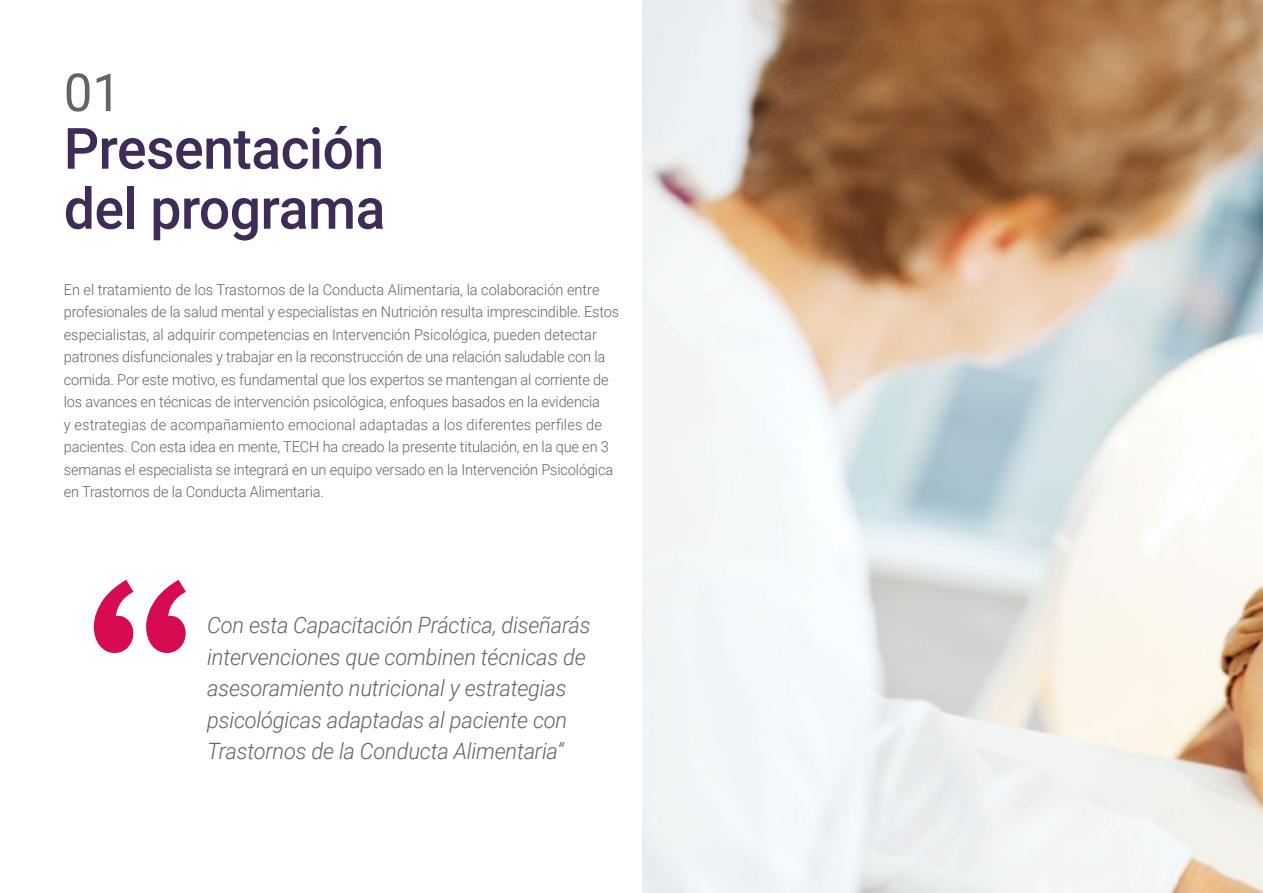
<style>
.page{position:relative;width:1263px;height:893px;background:#fff}
.page>*{position:absolute;margin:0;border:0;box-sizing:border-box;transform-origin:0 0}
.t1{font:500 57px/60px "Roboto";letter-spacing:-.01em;color:#3e2b56}
.t2{font:52.5px "Roboto";color:#61646a}
.t3{font:italic 300 22.5px/31.5px "Roboto";letter-spacing:-.01em;color:#61646a}
.t4{font:300 15px/22.5px "Roboto";letter-spacing:-.01em;color:#61646a}
</style>
<div class="page">
<svg style="left:94px;top:580px;width:92px;height:73px"></svg>
<img style="left:642px;top:0;width:621px;height:893px">
<h2 class="t2" style="left:64px;top:56px;width:59px">01</h2>
<h1 class="t1" style="left:64px;top:116px;width:323px">Presentación del programa</h1>
<p class="t4" style="left:64px;top:277px;width:557px">En el tratamiento de los Trastornos de la Conducta Alimentaria, la colaboración entre profesionales de la salud mental y especialistas en Nutrición resulta imprescindible. Estos especialistas, al adquirir competencias en Intervención Psicológica, pueden detectar patrones disfuncionales y trabajar en la reconstrucción de una relación saludable con la comida. Por este motivo, es fundamental que los expertos se mantengan al corriente de los avances en técnicas de intervención psicológica, enfoques basados en la evidencia<br>y estrategias de acompañamiento emocional adaptadas a los diferentes perfiles de pacientes. Con esta idea en mente, TECH ha creado la presente titulación, en la que en 3 semanas el especialista se integrará en un equipo versado en la Intervención Psicológica en Trastornos de la Conducta Alimentaria.</p>
<h3 class="t3" style="left:207px;top:609px;width:385px">Con esta Capacitación Práctica, diseñarás intervenciones que combinen técnicas de asesoramiento nutricional y estrategias psicológicas adaptadas al paciente con Trastornos de la Conducta Alimentaria”</h3>
</div>
